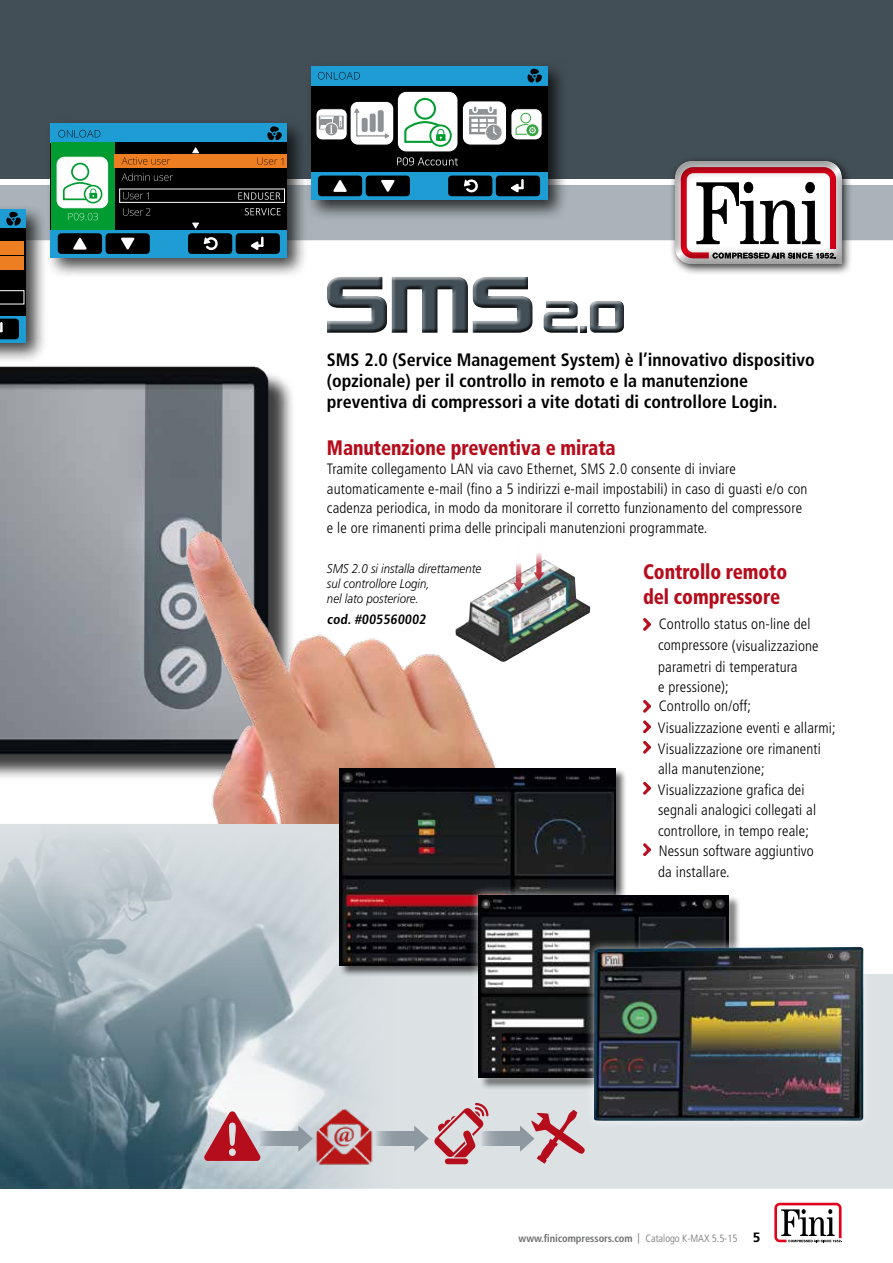
<style>
.page{position:relative;width:893px;height:1263px;background:#fff}
.page>*{position:absolute;margin:0;border:0;box-sizing:border-box;transform-origin:0 0}
.t1{font:900 condensed 21px/24.9px "Frutiger LT Std";letter-spacing:-.005em;color:#b60d1c;scale:.9 1}
.t2{font:700 condensed 18px/21px "Frutiger LT Std";color:#000}
.t3{font:300 condensed 15px/20.5px "Frutiger LT Std";letter-spacing:.01em;color:#000}
.t4{font:700 condensed 13.5px "Frutiger LT Std";color:#000}
.t5{font:italic 300 12.75px/15.3px "Frutiger LT Std";color:#000;scale:.9 1}
.t6{font:700 condensed 10.5px "Frutiger LT Std";letter-spacing:-.005em;color:#707172}
.s1{font-weight:300;font-stretch:normal}
.s2{font-weight:300}
.s3{font-weight:400;font-stretch:normal;color:#fff}
.s4{font-stretch:normal;font-size:13.5px;color:#000}
</style>
<div class="page">
<svg style="left:774px;top:1202px;width:68px;height:41px"></svg>
<div style="left:408px;top:974px;width:485px;height:215px;background:#dce1e4"></div>
<div style="left:0;top:0;width:893px;height:179px;background:#434f57"></div>
<div style="left:0;top:185px;width:893px;height:55px;background:#a9b3b9"></div>
<div style="left:325px;top:275px;width:300px;height:59px;background:#000;opacity:.75"></div>
<img style="left:0;top:824px;width:408px;height:365px">
<div style="left:445px;top:1158px;width:23px;height:6px;background:#b60d1c;border-radius:3px"></div>
<img style="left:298px;top:1104px;width:92px;height:65px">
<svg style="left:261px;top:1131px;width:37px;height:15px"></svg>
<svg style="left:298px;top:1125px;width:15px;height:27px"></svg>
<svg style="left:203px;top:1111px;width:58px;height:50px"></svg>
<svg style="left:339px;top:1131px;width:75px;height:15px"></svg>
<svg style="left:414px;top:1103px;width:74px;height:54px"></svg>
<svg style="left:444px;top:1131px;width:76px;height:15px"></svg>
<svg style="left:520px;top:1110px;width:65px;height:54px"></svg>
<img style="left:0;top:366px;width:292px;height:410px">
<img style="left:164px;top:530px;width:427px;height:294px">
<div style="left:305px;top:60px;width:263px;height:161px;background:#000;opacity:.75"></div>
<div style="left:311px;top:85px;width:236px;height:87px;background:#000"></div>
<div style="left:311px;top:66px;width:236px;height:19px;background:#1e9dd4"></div>
<svg style="left:527px;top:69px;width:15px;height:14px"></svg>
<svg style="left:311px;top:172px;width:236px;height:28px;fill:#1e9dd4"></svg>
<div style="left:318px;top:176px;width:44px;height:20px;background:#000;border-radius:4px"></div>
<svg style="left:333px;top:180px;width:14px;height:12px"></svg>
<div style="left:366px;top:176px;width:44px;height:20px;background:#000;border-radius:4px"></div>
<svg style="left:381px;top:179px;width:14px;height:13px"></svg>
<div style="left:496px;top:176px;width:44px;height:20px;background:#000;border-radius:4px"></div>
<svg style="left:511px;top:180px;width:13px;height:12px"></svg>
<div style="left:448px;top:176px;width:44px;height:20px;background:#000;border-radius:4px"></div>
<svg style="left:463px;top:179px;width:15px;height:14px"></svg>
<div style="left:316px;top:109px;width:31px;height:31px;background:#fff;border-radius:6px"></div>
<div style="left:316px;top:108px;width:32px;height:32px;border:1px solid #000;border-radius:6px"></div>
<div style="left:462px;top:101px;width:44px;height:44px;background:#fff;border-radius:8px"></div>
<div style="left:462px;top:100px;width:45px;height:46px;border:1px solid #000;border-radius:8px"></div>
<div style="left:511px;top:109px;width:31px;height:31px;background:#fff;border-radius:7px"></div>
<div style="left:510px;top:108px;width:33px;height:32px;border:1px solid #000;border-radius:7px"></div>
<div style="left:350px;top:101px;width:44px;height:44px;background:#fff;border-radius:8px"></div>
<div style="left:350px;top:101px;width:44px;height:45px;border:1px solid #000;border-radius:8px"></div>
<div style="left:397px;top:91px;width:61px;height:61px;background:#fff;border-radius:9px"></div>
<div style="left:397px;top:91px;width:61px;height:61px;border:1px solid #000;border-radius:9px"></div>
<div style="left:414px;top:98px;width:22px;height:22px;border:2px solid #009c31;border-radius:50%"></div>
<div style="left:429px;top:124px;width:23px;height:23px;border:2px solid #009c31;border-radius:50%"></div>
<svg style="left:404px;top:121px;width:43px;height:23px"></svg>
<svg style="left:318px;top:72px;width:42px;height:8px"></svg>
<div style="left:319px;top:116px;width:25px;height:14px;border:1px solid #8f9294"></div>
<div style="left:325px;top:123px;width:13px;height:13px;background:#fafafa;border-radius:50%"></div>
<div style="left:324px;top:123px;width:14px;height:13px;border:1px solid #fff;border-radius:50%"></div>
<svg style="left:320px;top:116px;width:22px;height:18px"></svg>
<svg style="left:354px;top:108px;width:36px;height:31px"></svg>
<svg style="left:469px;top:107px;width:33px;height:34px"></svg>
<div style="left:486px;top:125px;width:15px;height:15px;border:1px solid #8f9294;border-radius:50%"></div>
<div style="left:520px;top:113px;width:11px;height:10px;border:1px solid #34a53d;border-radius:50%"></div>
<div style="left:525px;top:123px;width:14px;height:14px;border:1px solid #fff;border-radius:50%"></div>
<svg style="left:515px;top:124px;width:21px;height:11px"></svg>
<svg style="left:397px;top:157px;width:61px;height:8px"></svg>
<div style="left:45px;top:117px;width:264px;height:162px;background:#000;opacity:.75"></div>
<div style="left:51px;top:124px;width:236px;height:19px;background:#1e9dd4"></div>
<svg style="left:267px;top:126px;width:15px;height:15px"></svg>
<div style="left:51px;top:230px;width:236px;height:27px;background:#1e9dd4"></div>
<div style="left:58px;top:233px;width:44px;height:21px;background:#000;border-radius:4px"></div>
<svg style="left:73px;top:237px;width:14px;height:13px"></svg>
<div style="left:106px;top:233px;width:44px;height:21px;background:#000;border-radius:4px"></div>
<svg style="left:121px;top:237px;width:14px;height:13px"></svg>
<div style="left:236px;top:233px;width:44px;height:21px;background:#000;border-radius:4px"></div>
<svg style="left:251px;top:238px;width:13px;height:12px"></svg>
<div style="left:188px;top:233px;width:44px;height:21px;background:#000;border-radius:4px"></div>
<svg style="left:203px;top:237px;width:15px;height:14px"></svg>
<div style="left:97px;top:143px;width:190px;height:87px;background:#000"></div>
<div style="left:51px;top:143px;width:63px;height:87px;background:#009c31"></div>
<div style="left:119px;top:189px;width:166px;height:14px;border:1px solid #fff"></div>
<svg style="left:68px;top:213px;width:30px;height:7px"></svg>
<div style="left:57px;top:157px;width:51px;height:51px;background:#fff;border-radius:7px"></div>
<div style="left:57px;top:157px;width:51px;height:51px;border:1px solid #fff;border-radius:7px"></div>
<div style="left:71px;top:163px;width:18px;height:18px;border:2px solid #009c31;border-radius:50%"></div>
<div style="left:84px;top:185px;width:18px;height:18px;border:2px solid #009c31;border-radius:50%"></div>
<svg style="left:62px;top:182px;width:36px;height:19px"></svg>
<svg style="left:192px;top:147px;width:7px;height:7px"></svg>
<svg style="left:192px;top:222px;width:7px;height:7px"></svg>
<div style="left:114px;top:155px;width:173px;height:13px;background:#ee7e22"></div>
<svg style="left:122px;top:157px;width:48px;height:8px"></svg>
<svg style="left:122px;top:173px;width:51px;height:8px"></svg>
<svg style="left:257px;top:158px;width:26px;height:7px"></svg>
<svg style="left:123px;top:192px;width:26px;height:8px"></svg>
<svg style="left:238px;top:192px;width:42px;height:8px"></svg>
<svg style="left:123px;top:208px;width:27px;height:8px"></svg>
<svg style="left:245px;top:208px;width:36px;height:7px"></svg>
<svg style="left:58px;top:130px;width:42px;height:8px"></svg>
<div style="left:0;top:203px;width:48px;height:161px;background:#000;opacity:.75"></div>
<div style="left:0;top:209px;width:26px;height:19px;background:#1e9dd4"></div>
<svg style="left:6px;top:212px;width:15px;height:14px"></svg>
<div style="left:0;top:315px;width:26px;height:28px;background:#1e9dd4"></div>
<svg style="left:0;top:319px;width:19px;height:20px"></svg>
<div style="left:0;top:228px;width:26px;height:87px;background:#000"></div>
<div style="left:0;top:257px;width:24px;height:13px;background:#ee7e22"></div>
<div style="left:0;top:241px;width:24px;height:13px;background:#ee7e22"></div>
<svg style="left:0;top:290px;width:24px;height:14px"></svg>
<img style="left:455px;top:559px;width:135px;height:103px">
<svg style="left:513px;top:545px;width:11px;height:46px"></svg>
<svg style="left:534px;top:535px;width:10px;height:46px"></svg>
<svg style="left:643px;top:618px;width:8px;height:13px"></svg>
<svg style="left:643px;top:700px;width:8px;height:34px"></svg>
<svg style="left:643px;top:741px;width:8px;height:13px"></svg>
<svg style="left:643px;top:781px;width:8px;height:14px"></svg>
<svg style="left:643px;top:843px;width:8px;height:13px"></svg>
<div style="left:340px;top:768px;width:287px;height:210px;background:#000;opacity:.65"></div>
<img style="left:340px;top:768px;width:275px;height:197px">
<div style="left:469px;top:885px;width:269px;height:202px;background:#fff;opacity:.75"></div>
<img style="left:479px;top:895px;width:249px;height:182px">
<div style="left:584px;top:937px;width:289px;height:193px;background:#fff;opacity:.75"></div>
<img style="left:594px;top:947px;width:269px;height:174px">
<div style="left:670px;top:156px;width:183px;height:119px;background:#000;opacity:.75"></div>
<div style="left:674px;top:160px;width:170px;height:105px;background:#000;opacity:.4"></div>
<p class="t2" style="left:327px;top:350px;width:489px">SMS 2.0 (Service Management System) è l’innovativo dispositivo (opzionale) per il controllo in remoto e la manutenzione preventiva di compressori a vite dotati di controllore Login.</p>
<h1 class="t1" style="left:327px;top:435px;width:322px">Manutenzione preventiva e mirata</h1>
<p class="t3" style="left:327px;top:459px;width:482px;line-height:19.5px">Tramite collegamento LAN via cavo Ethernet, SMS 2.0 consente di inviare automaticamente e-mail (fino a 5 indirizzi e-mail impostabili) in caso di guasti e/o con cadenza periodica, in modo da monitorare il corretto funzionamento del compressore e le ore rimanenti prima delle principali manutenzioni programmate.</p>
<p class="t5" style="left:327px;top:561px;width:173px">SMS 2.0 si installa direttamente sul controllore Login,<br>nel lato posteriore.</p>
<p class="t4" style="left:327px;top:611px;width:102px">cod. #005560002</p>
<h1 class="t1" style="left:643px;top:559px;width:162px">Controllo remoto del compressore</h1>
<p class="t3" style="left:658px;top:613px;width:162px;line-height:21.9px">Controllo status on-line del compressore (visualizzazione</p>
<p class="t3" style="left:658px;top:656px;width:141px">parametri di temperatura e pressione);</p>
<p class="t3" style="left:658px;top:695px;width:179px;line-height:22px">Controllo on/off;<br>Visualizzazione eventi e allarmi;</p>
<p class="t3" style="left:658px;top:738px;width:165px">Visualizzazione ore rimanenti alla manutenzione;<br>Visualizzazione grafica dei segnali analogici collegati al controllore, in tempo reale;<br>Nessun software aggiuntivo da installare.</p>
<p class="t6" style="left:519px;top:1232px;width:243px">www.finicompressors.com <span class="s1">|</span> <span class="s2">Catalogo K-MAX 5.5-15</span> <span class="s3">|</span> <span class="s4">5</span></p>
</div>
